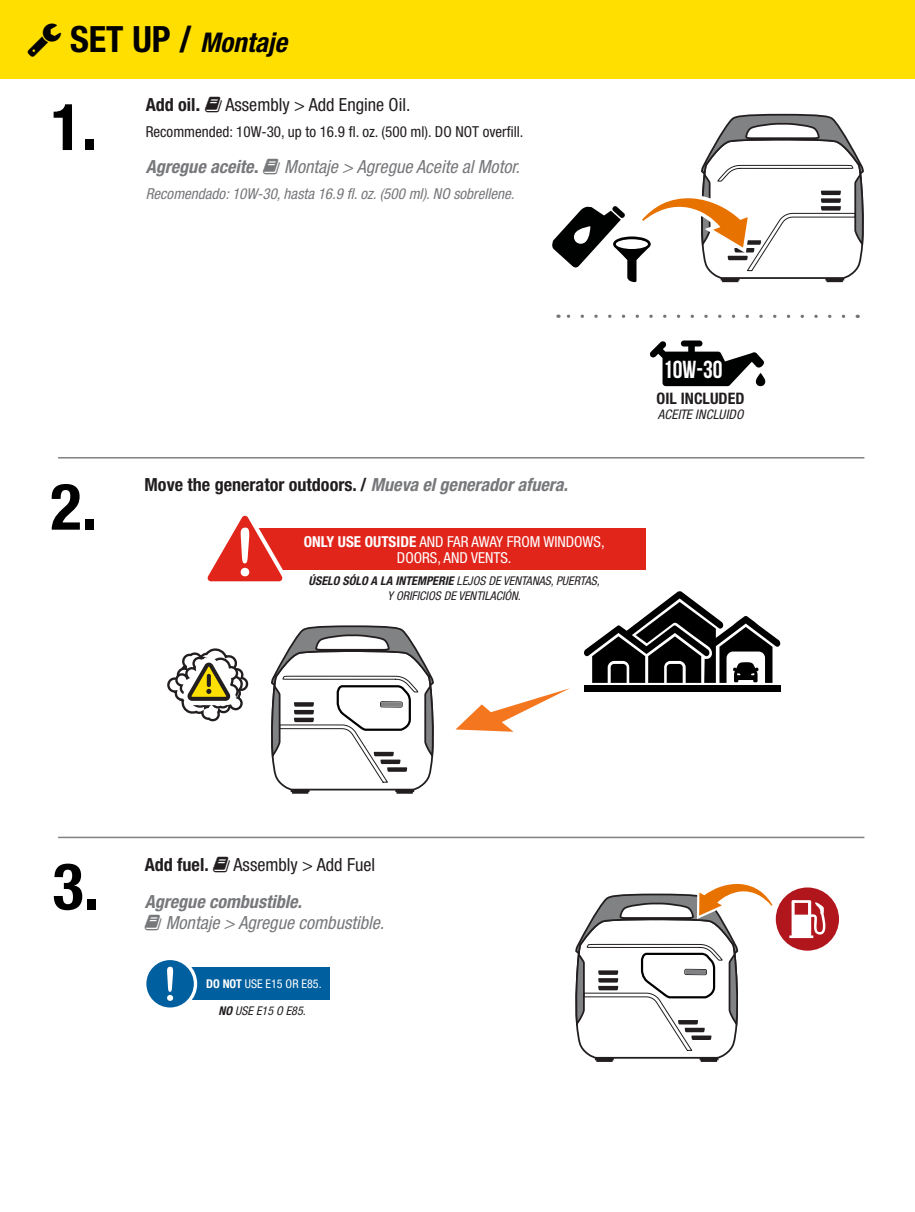
<style>
.page{position:relative;width:915px;height:1212px;background:#fff}
.page>*{position:absolute;margin:0;border:0;box-sizing:border-box;transform-origin:0 0}
.t1{font:700 condensed 64.65px "Helvetica Neue LT Std";color:#000}
.t2{font:italic 700 condensed 27.15px "Helvetica Neue LT Std";color:#000}
.t3{font:700 24.6px "Bebas Neue";color:#fff}
.t4{font:700 condensed 18.15px "Helvetica Neue LT Std";color:#221e1f}
.t5{font:italic condensed 18.15px "Helvetica Neue LT Std";color:#77787b}
.t6{font:condensed 18.15px "Helvetica Neue LT Std";color:#221e1f}
.t7{font:italic 700 condensed 18.15px "Helvetica Neue LT Std";color:#77787b}
.t8{font:700 condensed 15.9px "Helvetica Neue LT Std";color:#221e1f}
.t9{font:condensed 15.15px "Helvetica Neue LT Std";color:#221e1f}
.t10{font:italic condensed 15.15px "Helvetica Neue LT Std";color:#77787b}
.t11{font:condensed 15.15px/16.6px "Helvetica Neue LT Std";color:#fff;text-align:center}
.t12{font:italic condensed 13.2px "Helvetica Neue LT Std";letter-spacing:.01em;color:#221e1f}
.t13{font:italic condensed 12px/15.1px "Helvetica Neue LT Std";color:#221e1f;text-align:center}
.t14{font:condensed 12px "Helvetica Neue LT Std";color:#fff}
.s1{font-style:normal;font-size:36.15px}
.s2{font-stretch:normal}
.s3{font-style:normal;font-stretch:normal}
.s4{font-style:italic;color:#77787b}
.s5{font-weight:700}
</style>
<div class="page">
<div style="left:0;top:0;width:914px;height:78px;background:#ffdf00"></div>
<hr style="left:58px;top:457px;width:806px;height:1px;background:#808284">
<hr style="left:58px;top:837px;width:806px;height:1px;background:#808284">
<div style="left:247px;top:528px;width:398px;height:41px;background:#e1251b"></div>
<svg style="left:207px;top:515px;width:86px;height:67px"></svg>
<svg style="left:575px;top:884px;width:198px;height:178px"></svg>
<div style="left:775px;top:887px;width:63px;height:64px;background:#b1161d;border-radius:50%"></div>
<svg style="left:789px;top:900px;width:36px;height:38px"></svg>
<div style="left:166px;top:967px;width:164px;height:33px;background:#005f9e"></div>
<div style="left:145px;top:958px;width:50px;height:51px;background:#005f9e;border-radius:50%"></div>
<div style="left:143px;top:957px;width:54px;height:54px;border:3px solid #fff;border-radius:50%"></div>
<svg style="left:167px;top:967px;width:6px;height:34px"></svg>
<svg style="left:455px;top:688px;width:115px;height:44px"></svg>
<div style="left:583px;top:685px;width:197px;height:7px;background:#000"></div>
<svg style="left:584px;top:591px;width:196px;height:92px"></svg>
<svg style="left:167px;top:648px;width:82px;height:74px"></svg>
<svg style="left:552px;top:113px;width:312px;height:169px"></svg>
<svg style="left:558px;top:314px;width:285px;height:4px"></svg>
<svg style="left:649px;top:340px;width:116px;height:46px"></svg>
<svg style="left:271px;top:625px;width:163px;height:169px"></svg>
<h2 class="t2" style="left:70px;top:26px;width:218px"><span class="s1">SET UP /</span> Montaje</h2>
<h1 class="t1" style="left:51px;top:88px;width:48px">1.</h1>
<h3 class="t4" style="left:146px;top:94px;width:56px">Add oil<span class="s2">.</span></h3>
<h3 class="t6" style="left:225px;top:94px;width:186px">Assembly &gt; Add Engine Oil.</h3>
<p class="t9" style="left:146px;top:122px;width:379px">Recommended: 10W-30, up to 16.9 fl. oz. (500 ml). DO NOT overfill.</p>
<h3 class="t7" style="left:146px;top:156px;width:114px">Agregue aceite<span class="s3">.</span></h3>
<h3 class="t5" style="left:284px;top:156px;width:237px">Montaje &gt; Agregue Aceite al Motor.</h3>
<p class="t10" style="left:146px;top:185px;width:370px">Recomendado: 10W-30, hasta 16.9 fl. oz. (500 ml). NO sobrellene.</p>
<h1 class="t1" style="left:50px;top:467px;width:48px">2.</h1>
<h3 class="t4" style="left:144px;top:473px;width:425px">Move the generator outdoors. / <span class="s4">Mueva el generador afuera.</span></h3>
<p class="t11" style="left:304px;top:533px;width:302px"><span class="s5">ONLY USE OUTSIDE</span> AND FAR AWAY FROM WINDOWS,<br>DOORS, AND VENTS.</p>
<p class="t13" style="left:308px;top:573px;width:292px"><span class="s5">ÚSELO SÓLO A LA INTEMPERIE</span> LEJOS DE VENTANAS, PUERTAS,<br>Y ORIFICIOS DE VENTILACIÓN.</p>
<h3 class="t3" style="left:662px;top:356px;width:61px">10W-30</h3>
<h3 class="t8" style="left:656px;top:389px;width:89px">OIL INCLUDED</h3>
<p class="t12" style="left:657px;top:407px;width:87px">ACEITE INCLUIDO</p>
<h1 class="t1" style="left:52px;top:847px;width:48px">3.</h1>
<h3 class="t4" style="left:145px;top:853px;width:65px">Add fuel.</h3>
<h3 class="t6" style="left:233px;top:853px;width:143px">Assembly &gt; Add Fuel</h3>
<h3 class="t7" style="left:145px;top:890px;width:159px">Agregue combustible.</h3>
<h3 class="t5" style="left:166px;top:912px;width:220px">Montaje &gt; Agregue combustible.</h3>
<p class="t14" style="left:206px;top:977px;width:117px"><span class="s5">DO NOT</span> USE E15 OR E85.</p>
<p class="t13" style="left:218px;top:1004px;width:89px"><span class="s5">NO</span> USE E15 O E85.</p>
</div>
